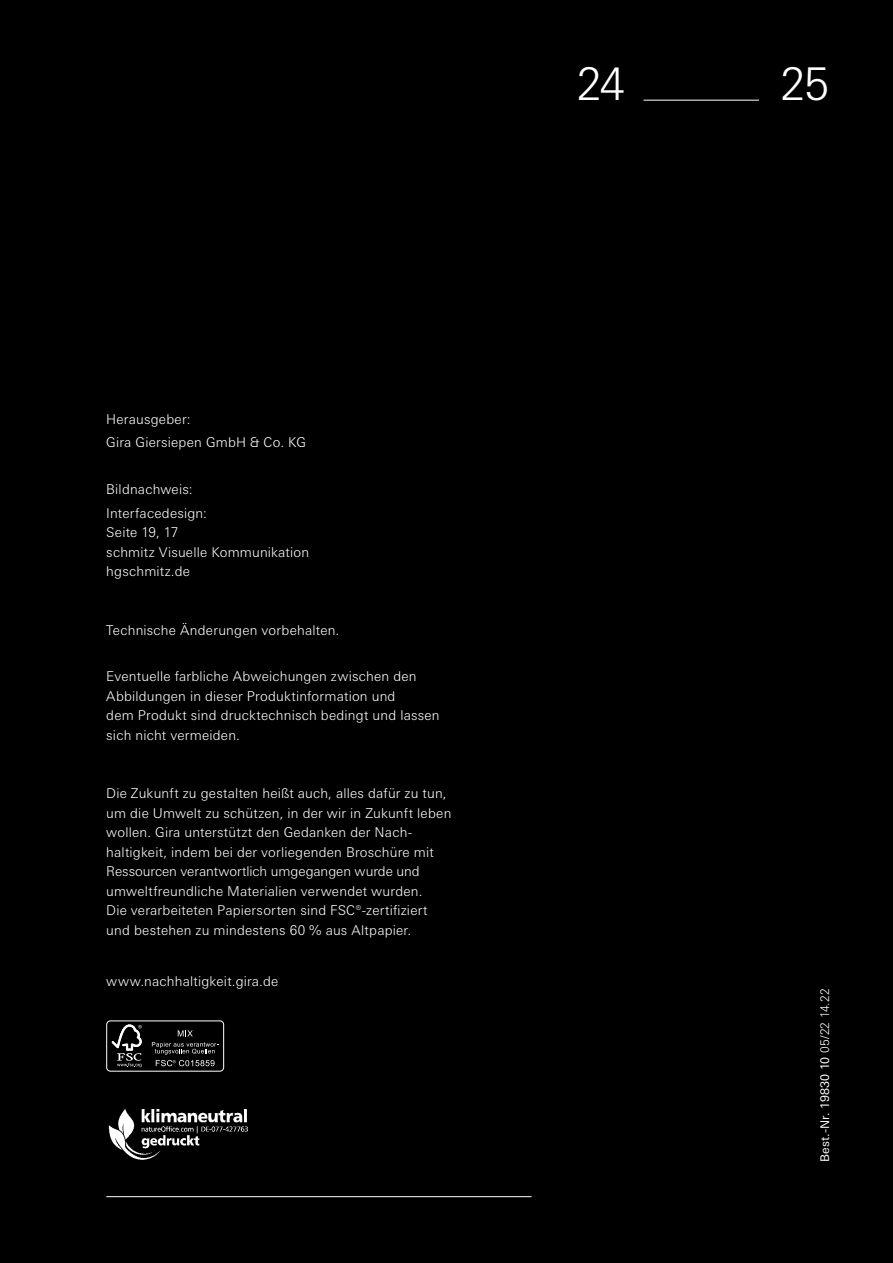
<style>
.page{position:relative;width:893px;height:1263px;background:#000}
.page>*{position:absolute;margin:0;border:0;box-sizing:border-box;transform-origin:0 0}
.t1{font:300 45px "Univers Next W1 G";color:#fff}
.t2{font:300 13.5px/19.5px "Univers Next W1 G";letter-spacing:.015em;color:#fff}
.t3{font:12px "Univers Next W1 G";letter-spacing:.015em;color:#fff}
.s1{font-weight:300}
</style>
<div class="page">
<hr style="left:106px;top:1196px;width:425px;height:1px;background:#fff">
<hr style="left:643px;top:100px;width:116px;height:1px;background:#fff">
<div style="left:106px;top:1020px;width:118px;height:51px;border:1px solid #fff;border-radius:4px"></div>
<svg style="left:112px;top:1024px;width:30px;height:43px"></svg>
<svg style="left:178px;top:1030px;width:15px;height:6px"></svg>
<svg style="left:152px;top:1042px;width:66px;height:24px"></svg>
<img style="left:108px;top:1109px;width:140px;height:51px">
<p class="t2" style="left:106px;top:407px;width:201px;line-height:23.4px">Herausgeber:<br>Gira Giersiepen GmbH &amp; Co. KG</p>
<p class="t2" style="left:106px;top:478px;width:102px;line-height:23.4px">Bildnachweis:<br>Interfacedesign:</p>
<p class="t2" style="left:106px;top:523px;width:204px">Seite 19, 17<br>schmitz Visuelle Kommunikation hgschmitz.de</p>
<p class="t2" style="left:106px;top:620px;width:235px">Technische Änderungen vorbehalten.</p>
<p class="t2" style="left:106px;top:667px;width:335px">Eventuelle farbliche Abweichungen zwischen den Abbildungen in dieser Produktinformation und<br>dem Produkt sind drucktechnisch bedingt und lassen sich nicht vermeiden.</p>
<p class="t2" style="left:106px;top:784px;width:347px">Die Zukunft zu gestalten heißt auch, alles dafür zu tun, um die Umwelt zu schützen, in der wir in Zukunft leben wollen. Gira unterstützt den Gedanken der Nach&shy;haltigkeit, indem bei der vorliegenden Broschüre mit Ressourcen verantwortlich umgegangen wurde und umweltfreundliche Materialien verwendet wurden.<br>Die verarbeiteten Papiersorten sind FSC®-zertifiziert und bestehen zu mindestens 60 % aus Altpapier.</p>
<p class="t2" style="left:106px;top:971px;width:173px">www.nachhaltigkeit.gira.de</p>
<h1 class="t1" style="left:577px;top:58px;width:50px">24</h1>
<h1 class="t1" style="left:780px;top:58px;width:50px">25</h1>
<p class="t3" style="left:818px;top:1162px;width:175px;rotate:-90deg">Best.-Nr. 19830 10 <span class="s1">05/22 14.22</span></p>
</div>
